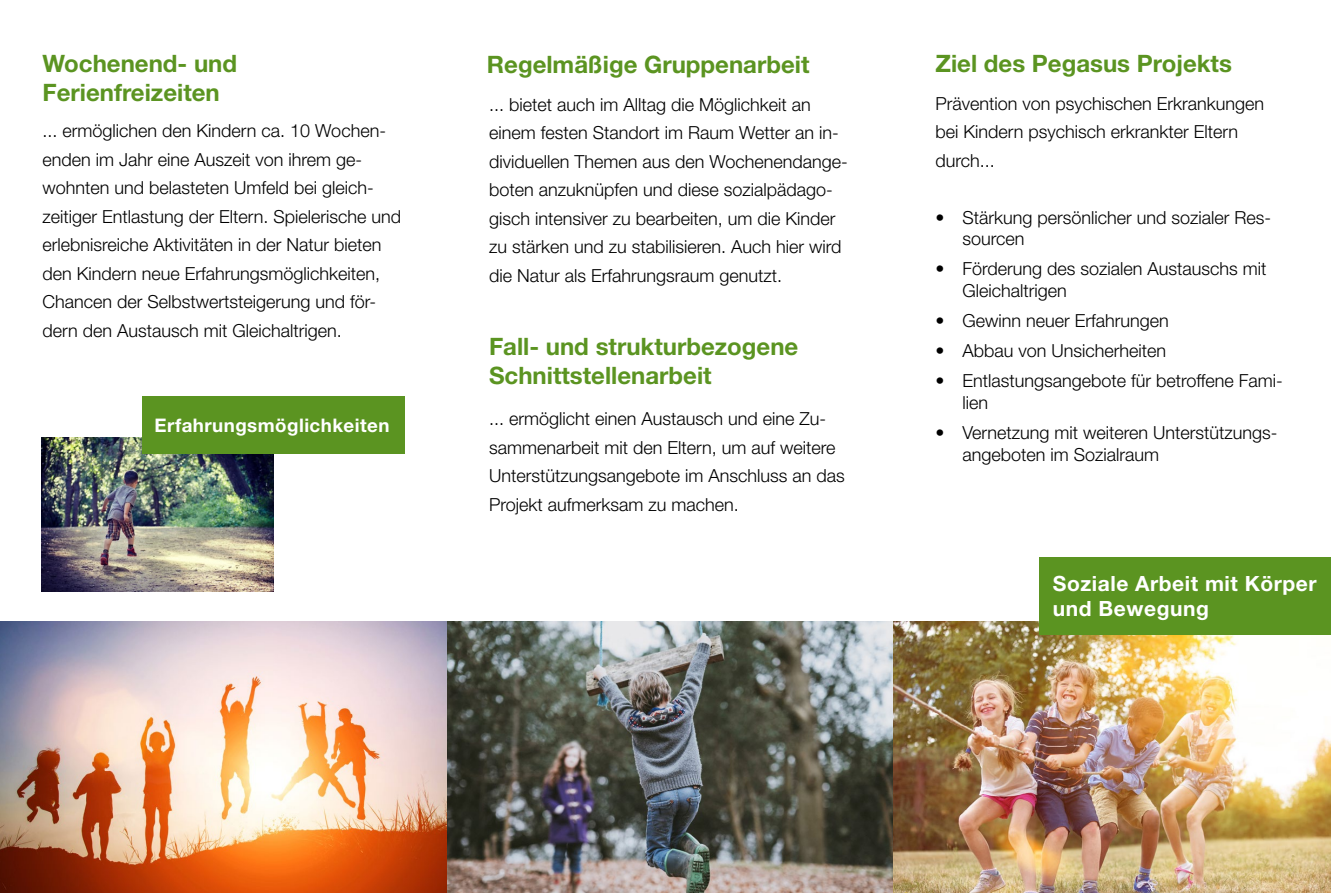
<style>
.page{position:relative;width:1331px;height:893px;background:#fff}
.page>*{position:absolute;margin:0;border:0;box-sizing:border-box;transform-origin:0 0}
.t1{font:700 24px/28.8px "Helvetica Neue";color:#5b9421}
.t2{font:700 21px/25.5px "Helvetica Neue";letter-spacing:.025em;color:#fff}
.t3{font:700 18.75px "Helvetica Neue";letter-spacing:.025em;color:#fff}
.t4{font:300 18px/28.5px "Helvetica Neue";color:#000}
</style>
<div class="page">
<img style="left:0;top:621px;width:1331px;height:272px">
<img style="left:42px;top:437px;width:232px;height:155px">
<div style="left:1039px;top:557px;width:292px;height:77px;background:#5b9421"></div>
<div style="left:142px;top:396px;width:263px;height:58px;background:#5b9421"></div>
<h1 class="t1" style="left:43px;top:48px;width:196px">Wochenend- und<br>Ferienfreizeiten</h1>
<h1 class="t1" style="left:487px;top:49px;width:324px">Regelmäßige Gruppenarbeit</h1>
<p class="t4" style="left:489px;top:90px;width:360px">... bietet auch im Alltag die Möglichkeit an einem festen Standort im Raum Wetter an in&shy;dividuellen Themen aus den Wochenendange&shy;boten anzuknüpfen und diese sozialpädago&shy;gisch intensiver zu bearbeiten, um die Kinder zu stärken und zu stabilisieren. Auch hier wird die Natur als Erfahrungsraum genutzt.</p>
<p class="t4" style="left:43px;top:116px;width:360px">... ermöglichen den Kindern ca. 10 Wochen&shy;enden im Jahr eine Auszeit von ihrem ge&shy;wohnten und belasteten Umfeld bei gleich&shy;zeitiger Entlastung der Eltern. Spielerische und erlebnisreiche Aktivitäten in der Natur bieten den Kindern neue Erfahrungsmöglichkeiten, Chancen der Selbstwertsteigerung und för&shy;dern den Austausch mit Gleichaltrigen.</p>
<h1 class="t1" style="left:489px;top:331px;width:311px">Fall- und strukturbezogene<br>Schnittstellenarbeit</h1>
<p class="t4" style="left:489px;top:404px;width:357px">... ermöglicht einen Austausch und eine Zu&shy;sammenarbeit mit den Eltern, um auf weitere Unterstützungsangebote im Anschluss an das Projekt aufmerksam zu machen.</p>
<p class="t3" style="left:155px;top:414px;width:236px">Erfahrungsmöglichkeiten</p>
<h1 class="t1" style="left:935px;top:48px;width:298px">Ziel des Pegasus Projekts</h1>
<p class="t4" style="left:935px;top:89px;width:330px">Prävention von psychischen Erkrankungen bei Kindern psychisch erkrankter Eltern durch...</p>
<p class="t4" style="left:962px;top:206px;width:310px;line-height:21.6px;text-indent:-27px">• Stärkung persönlicher und sozialer Res&shy;sourcen</p>
<p class="t4" style="left:962px;top:258px;width:306px;line-height:21.6px;text-indent:-27px">• Förderung des sozialen Austauschs mit<br>Gleichaltrigen</p>
<p class="t4" style="left:935px;top:306px;width:235px">• Gewinn neuer Erfahrungen</p>
<p class="t4" style="left:935px;top:336px;width:232px">• Abbau von Unsicherheiten</p>
<p class="t4" style="left:962px;top:370px;width:322px;line-height:21.6px;text-indent:-27px">• Entlastungsangebote für betroffene Fami&shy;lien</p>
<p class="t4" style="left:962px;top:421px;width:317px;line-height:21.6px;text-indent:-27px">• Vernetzung mit weiteren Unterstützungs&shy;angeboten im Sozialraum</p>
<p class="t2" style="left:1053px;top:570px;width:265px">Soziale Arbeit mit Körper und Bewegung</p>
</div>
